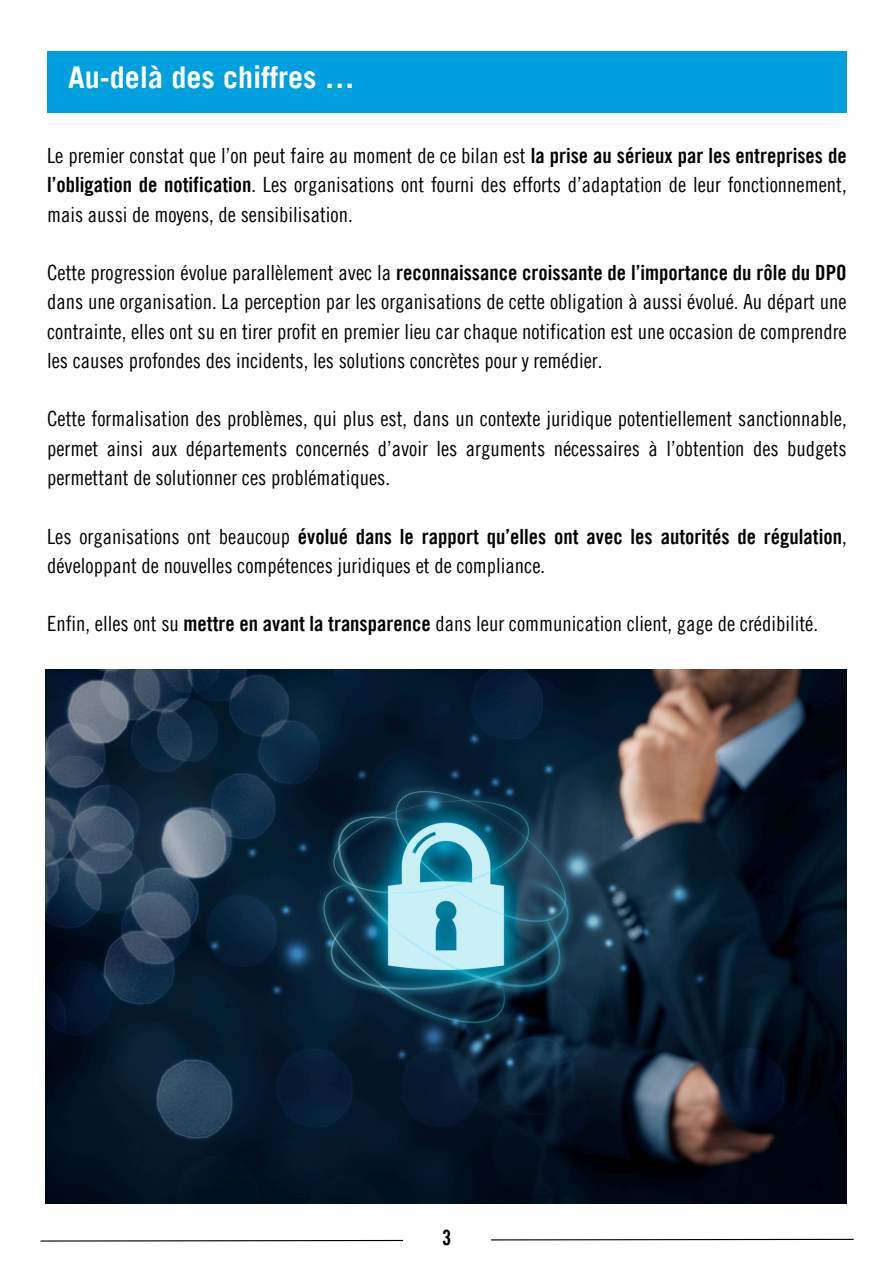
<style>
.page{position:relative;width:894px;height:1264px;background:#fff}
.page>*{position:absolute;margin:0;border:0;box-sizing:border-box;transform-origin:0 0}
.t1{font:700 30px "Trade Gothic LT Pro";color:#fff}
.t2{font:21px/29.2px "Trade Gothic LT Pro Cn 18";color:#000;text-align:justify}
.t3{font:21px "Trade Gothic LT Pro Bd Cn 20";color:#000}
.s1{font-family:"Trade Gothic LT Pro Bd Cn 20"}
</style>
<div class="page">
<svg style="left:40px;top:1239px;width:364px;height:3px"></svg>
<svg style="left:491px;top:1238px;width:363px;height:2px"></svg>
<div style="left:47px;top:51px;width:799px;height:61px;background:#00a0df"></div>
<img style="left:46px;top:669px;width:799px;height:534px">
<p class="t1" style="left:68px;top:66px;width:288px">Au-delà des chiffres …</p>
<p class="t2" style="left:47px;top:144px;width:800px">Le premier constat que l’on peut faire au moment de ce bilan est <span class="s1">la prise au sérieux par les entreprises de l’obligation de notification</span>. Les organisations ont fourni des efforts d’adaptation de leur fonctionnement, mais aussi de moyens, de sensibilisation.</p>
<p class="t2" style="left:47px;top:261px;width:800px">Cette progression évolue parallèlement avec la <span class="s1">reconnaissance croissante de l’importance du rôle du DPO </span>dans une organisation. La perception par les organisations de cette obligation à aussi évolué. Au départ une contrainte, elles ont su en tirer profit en premier lieu car chaque notification est une occasion de comprendre les causes profondes des incidents, les solutions concrètes pour y remédier.</p>
<p class="t2" style="left:47px;top:407px;width:800px">Cette formalisation des problèmes, qui plus est, dans un contexte juridique potentiellement sanctionnable, permet ainsi aux départements concernés d’avoir les arguments nécessaires à l’obtention des budgets permettant de solutionner ces problématiques.</p>
<p class="t2" style="left:47px;top:524px;width:800px">Les organisations ont beaucoup <span class="s1">évolué dans le rapport qu’elles ont avec les autorités de régulation</span>, développant de nouvelles compétences juridiques et de compliance.</p>
<p class="t2" style="left:47px;top:612px;width:772px">Enfin, elles ont su <span class="s1">mettre en avant la transparence</span> dans leur communication client, gage de crédibilité.</p>
<p class="t3" style="left:442px;top:1229px;width:11px">3</p>
</div>
